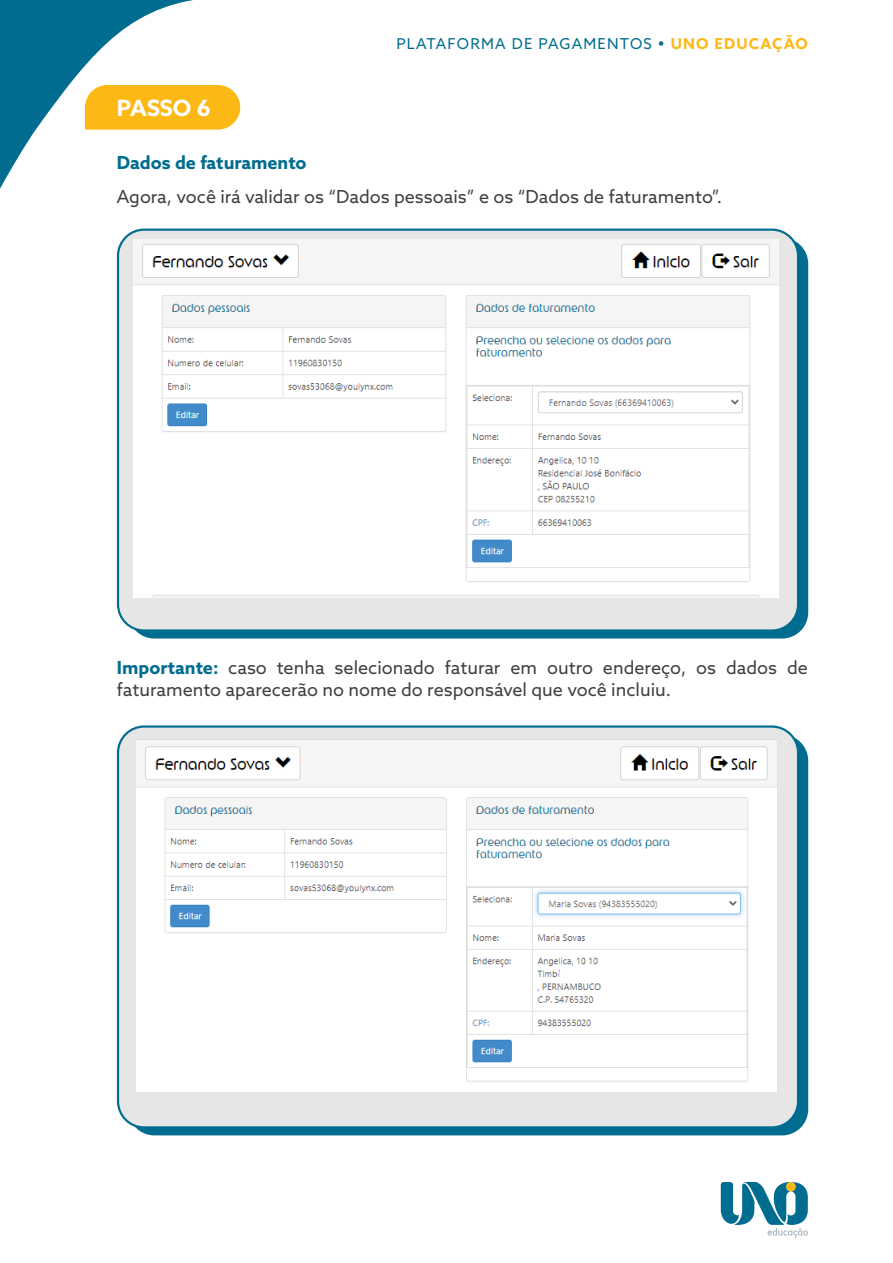
<style>
.page{position:relative;width:893px;height:1263px;background:#fff}
.page>*{position:absolute;margin:0;border:0;box-sizing:border-box;transform-origin:0 0}
.t1{font:700 22.5px "Azo Sans";color:#fff}
.Corpo_-_Azo_Sans_12p{font:18px/21.6px "Azo Sans";color:#404040}
.Title_2_-_Azo_Black{font:700 18px "Azo Sans";color:#006c8f}
.t2{font:15px "Azo Sans";letter-spacing:.08em;color:#006c8f}
.s1{font-weight:700;color:#fcb814}
.s2{font-weight:700;color:#006c8f}
</style>
<div class="page">
<svg style="left:721px;top:1182px;width:87px;height:56px"></svg>
<svg style="left:0;top:0;width:193px;height:189px"></svg>
<svg style="left:84px;top:84px;width:157px;height:46px;background:#fcbe28"></svg>
<div style="left:128px;top:238px;width:680px;height:400px;background:#006c8f;border-radius:26px"></div>
<div style="left:118px;top:230px;width:680px;height:400px;background:#e6e6e6;border-radius:26px"></div>
<div style="left:117px;top:229px;width:682px;height:403px;border:2px solid #006c8f;border-radius:26px"></div>
<img style="left:133px;top:239px;width:646px;height:359px">
<div style="left:128px;top:734px;width:680px;height:401px;background:#006c8f;border-radius:26px"></div>
<div style="left:118px;top:726px;width:680px;height:401px;background:#e6e6e6;border-radius:26px"></div>
<div style="left:117px;top:725px;width:682px;height:403px;border:2px solid #006c8f;border-radius:26px"></div>
<img style="left:136px;top:740px;width:641px;height:352px">
<p class="t2" style="left:396px;top:33px;width:413px">PLATAFORMA DE PAGAMENTOS • <span class="s1">UNO EDUCAÇÃO</span></p>
<p class="t1" style="left:117px;top:93px;width:96px">PASSO 6</p>
<p class="Title_2_-_Azo_Black" style="left:117px;top:151px;width:191px">Dados de faturamento</p>
<p class="Corpo_-_Azo_Sans_12p" style="left:117px;top:186px;width:607px">Agora, você irá validar os “Dados pessoais” e os “Dados de faturamento”.</p>
<p class="Corpo_-_Azo_Sans_12p" style="left:117px;top:657px;width:692px"><span class="s2">Importante:</span> caso tenha selecionado faturar em outro endereço, os dados de faturamento aparecerão no nome do responsável que você incluiu.</p>
</div>
